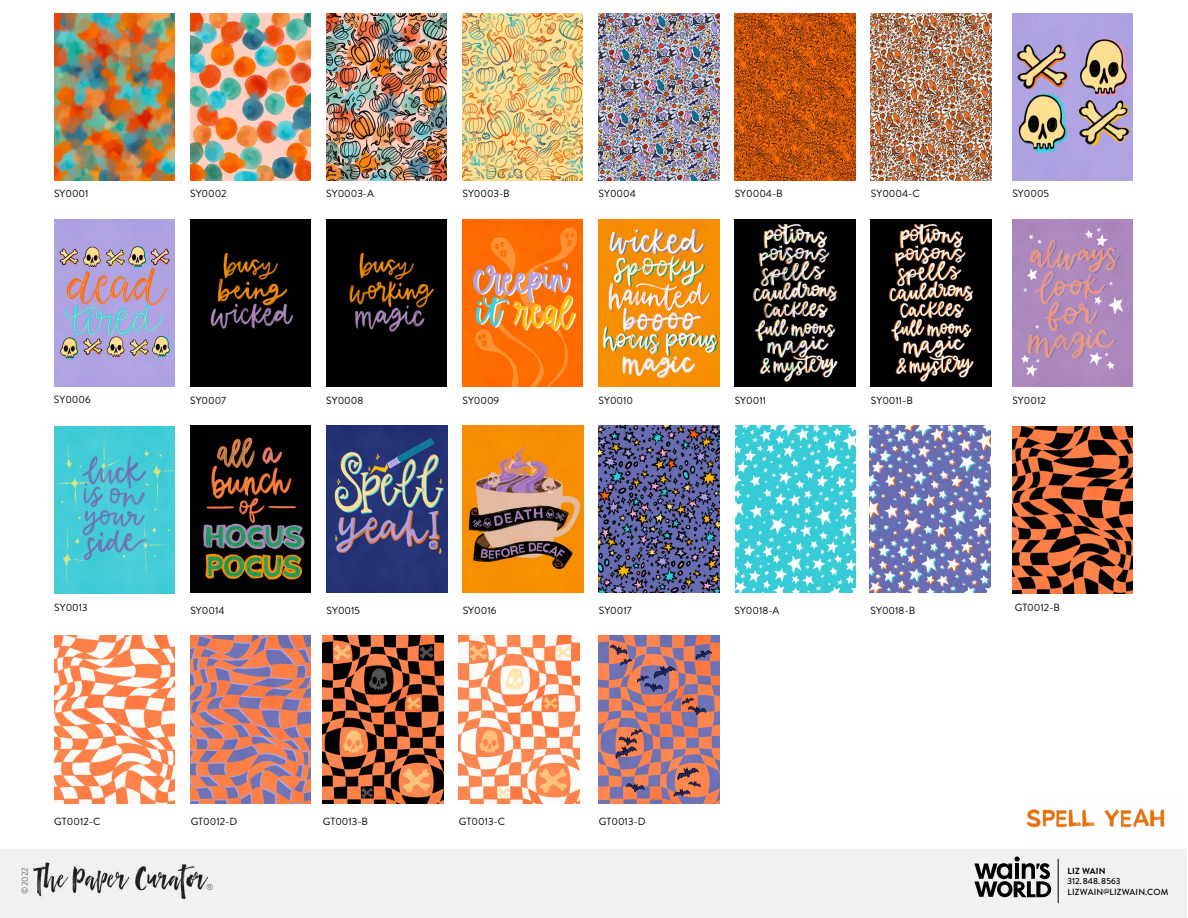
<style>
.page{position:relative;width:1188px;height:918px;background:#fff}
.page>*{position:absolute;margin:0;border:0;box-sizing:border-box;transform-origin:0 0}
.t1{font:10.35px "Brandon Grotesque";color:#000}
.t2{font:500 8.85px "Brandon Grotesque";letter-spacing:.02em;color:#000}
.t3{font:500 8.85px "Brandon Grotesque";color:#000}
.t4{font:700 8.85px "Brandon Grotesque";letter-spacing:.02em;color:#000}
.t5{font:8.7px "Brandon Grotesque";color:#6d6e71}
</style>
<div class="page">
<div style="left:1px;top:850px;width:1186px;height:68px;background:#f1f1f2"></div>
<hr style="left:1058px;top:859px;width:1px;height:44px;background:#000">
<svg style="left:974px;top:856px;width:77px;height:41px"></svg>
<img style="left:33px;top:862px;width:175px;height:38px">
<img style="left:54px;top:13px;width:121px;height:168px">
<img style="left:190px;top:13px;width:121px;height:168px">
<img style="left:326px;top:13px;width:121px;height:168px">
<img style="left:462px;top:13px;width:121px;height:168px">
<img style="left:599px;top:13px;width:120px;height:168px">
<img style="left:735px;top:13px;width:120px;height:168px">
<img style="left:871px;top:13px;width:120px;height:168px">
<img style="left:1012px;top:13px;width:121px;height:168px">
<img style="left:54px;top:219px;width:121px;height:168px">
<img style="left:190px;top:219px;width:121px;height:168px">
<img style="left:326px;top:219px;width:121px;height:168px">
<img style="left:462px;top:219px;width:121px;height:168px">
<img style="left:599px;top:219px;width:120px;height:168px">
<img style="left:735px;top:219px;width:120px;height:168px">
<img style="left:871px;top:219px;width:120px;height:168px">
<img style="left:1012px;top:219px;width:121px;height:168px">
<img style="left:1012px;top:426px;width:121px;height:167px">
<img style="left:54px;top:636px;width:121px;height:167px">
<img style="left:190px;top:636px;width:121px;height:167px">
<img style="left:323px;top:636px;width:120px;height:167px">
<img style="left:459px;top:636px;width:121px;height:167px">
<img style="left:599px;top:636px;width:120px;height:167px">
<img style="left:54px;top:426px;width:121px;height:167px">
<img style="left:190px;top:426px;width:121px;height:167px">
<img style="left:327px;top:426px;width:120px;height:167px">
<img style="left:463px;top:426px;width:120px;height:167px">
<img style="left:599px;top:426px;width:120px;height:167px">
<img style="left:735px;top:426px;width:121px;height:167px">
<img style="left:870px;top:426px;width:120px;height:167px">
<img style="left:1024px;top:808px;width:162px;height:42px">
<p class="t1" style="left:54px;top:186px;width:36px">SY0001</p>
<p class="t1" style="left:190px;top:186px;width:38px">SY0002</p>
<p class="t1" style="left:326px;top:186px;width:49px">SY0003-A</p>
<p class="t1" style="left:462px;top:186px;width:49px">SY0003-B</p>
<p class="t1" style="left:599px;top:186px;width:39px">SY0004</p>
<p class="t1" style="left:735px;top:186px;width:49px">SY0004-B</p>
<p class="t1" style="left:871px;top:186px;width:50px">SY0004-C</p>
<p class="t1" style="left:54px;top:392px;width:38px">SY0006</p>
<p class="t1" style="left:190px;top:394px;width:38px">SY0007</p>
<p class="t1" style="left:326px;top:394px;width:39px">SY0008</p>
<p class="t1" style="left:462px;top:394px;width:38px">SY0009</p>
<p class="t1" style="left:599px;top:394px;width:36px">SY0010</p>
<p class="t1" style="left:735px;top:394px;width:33px">SY0011</p>
<p class="t1" style="left:871px;top:394px;width:44px">SY0011-B</p>
<p class="t1" style="left:54px;top:600px;width:35px">SY0013</p>
<p class="t1" style="left:190px;top:603px;width:36px">SY0014</p>
<p class="t1" style="left:327px;top:603px;width:35px">SY0015</p>
<p class="t1" style="left:463px;top:603px;width:35px">SY0016</p>
<p class="t1" style="left:734px;top:603px;width:47px">SY0018-A</p>
<p class="t1" style="left:599px;top:603px;width:34px">SY0017</p>
<p class="t1" style="left:871px;top:603px;width:46px">SY0018-B</p>
<p class="t5" style="left:19px;top:894px;width:28px;rotate:-90deg">©2022</p>
<p class="t1" style="left:54px;top:814px;width:48px">GT0012-C</p>
<p class="t1" style="left:191px;top:814px;width:48px">GT0012-D</p>
<p class="t1" style="left:323px;top:814px;width:47px">GT0013-B</p>
<p class="t1" style="left:459px;top:814px;width:48px">GT0013-C</p>
<p class="t1" style="left:599px;top:814px;width:48px">GT0013-D</p>
<p class="t5" style="left:206px;top:881px;width:9px">®</p>
<p class="t1" style="left:1012px;top:186px;width:38px">SY0005</p>
<p class="t1" style="left:1012px;top:394px;width:35px">SY0012</p>
<p class="t1" style="left:1015px;top:600px;width:47px">GT0012-B</p>
<p class="t4" style="left:1068px;top:865px;width:40px">LIZ WAIN</p>
<p class="t3" style="left:1068px;top:875px;width:54px">312. 848. 8563</p>
<p class="t2" style="left:1068px;top:886px;width:102px">LIZWAIN<sup>@</sup>LIZWAIN.COM</p>
</div>
